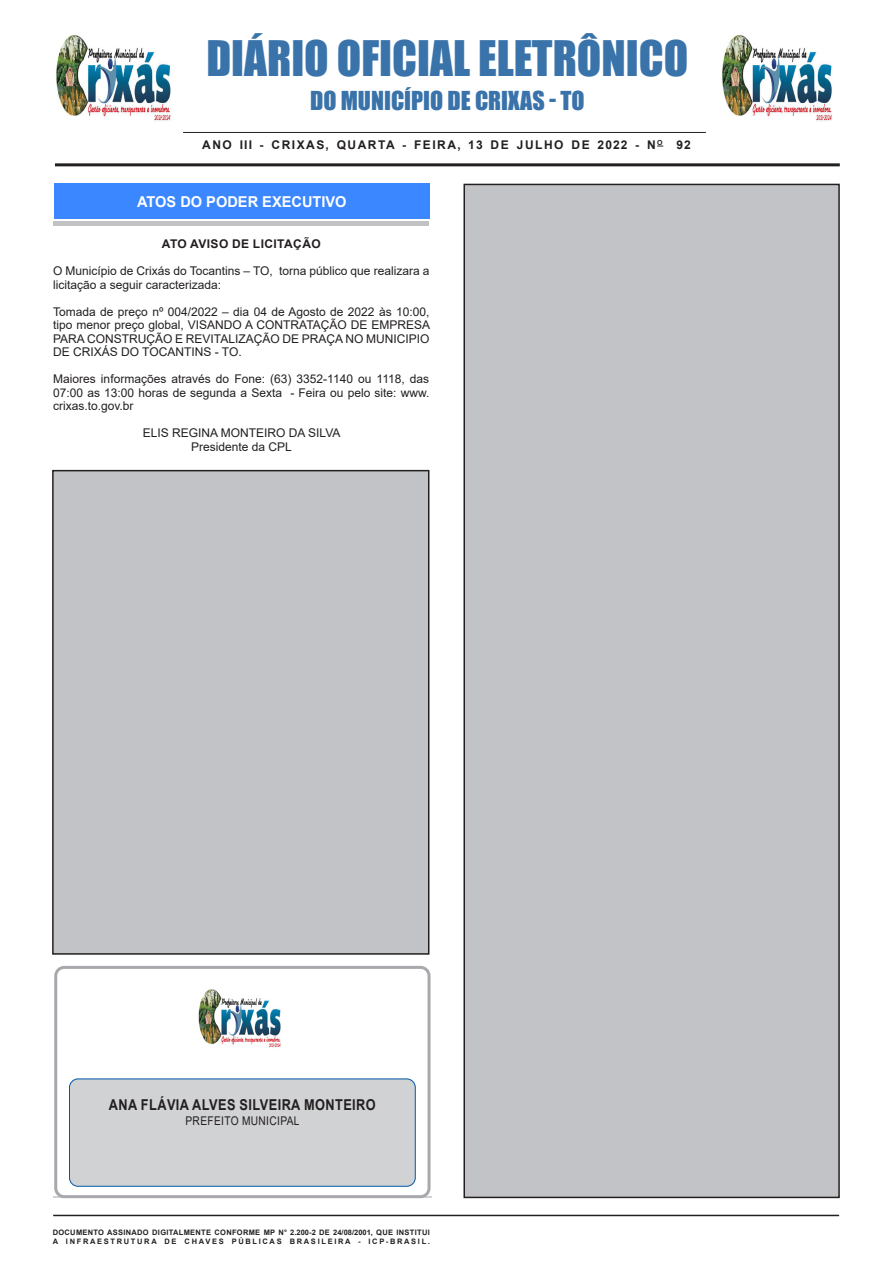
<style>
.page{position:relative;width:893px;height:1263px;background:#fff}
.page>*{position:absolute;margin:0;border:0;box-sizing:border-box;transform-origin:0 0}
.t1{font:45px "Impact";color:#3a73aa}
.t2{font:24px "Impact";color:#3a73aa}
.t3{font:700 15px "Arial";letter-spacing:.035em;color:#231f20;scale:.85 1}
.Chancela{font:700 15px "Arial";color:#fff}
.SEM_PARAGRAFO{font:12px/13.5px "Arial";color:#231f20;text-align:justify}
.TITULOS{font:700 12px "Arial";letter-spacing:.125em;color:#231f20}
.CARGO{font:12px "Arial";color:#231f20}
.TITULOS-2{font:700 12px "Arial";letter-spacing:.035em;color:#231f20}
.SEM_PARAGRAFO-2{font:12px "Arial";letter-spacing:.035em;color:#231f20;scale:.85 1}
.t4{font:700 7.5px "Arial";letter-spacing:.04em;color:#231f20}
.t5{font:700 7.5px "Arial";letter-spacing:.225em;color:#231f20}
</style>
<div class="page">
<hr style="left:53px;top:1215px;width:786px;height:1px;background:#231f20">
<hr style="left:55px;top:163px;width:785px;height:3px;background:#231f20">
<hr style="left:183px;top:132px;width:523px;height:1px;background:#231f20">
<hr style="left:53px;top:1197px;width:379px;height:1px;background:#d1d2d4">
<div style="left:54px;top:966px;width:377px;height:232px;border:3px solid #a8a9ad;border-radius:9px"></div>
<div style="left:70px;top:1079px;width:345px;height:107px;background:#d1d2d4;border-radius:9px"></div>
<div style="left:69px;top:1079px;width:346px;height:107px;border:1px solid #0057a8;border-radius:9px"></div>
<img style="left:198px;top:989px;width:83px;height:59px">
<img style="left:722px;top:35px;width:110px;height:87px">
<div style="left:464px;top:184px;width:375px;height:1013px;background:#c2c3c6"></div>
<div style="left:463px;top:184px;width:377px;height:1014px;border:2px solid #231f20"></div>
<img style="left:56px;top:35px;width:115px;height:87px">
<div style="left:53px;top:189px;width:375px;height:37px;background:#c1c2c4"></div>
<div style="left:53px;top:186px;width:375px;height:35px;background:#fff"></div>
<div style="left:54px;top:184px;width:375px;height:35px;background:#3a87ff"></div>
<div style="left:53px;top:471px;width:376px;height:483px;background:#c2c3c6"></div>
<div style="left:52px;top:470px;width:377px;height:485px;border:2px solid #231f20"></div>
<p class="t1" style="left:206px;top:23px;width:483px">DIÁRIO OFICIAL ELETRÔNICO</p>
<p class="t2" style="left:310px;top:82px;width:276px">DO MUNICÍPIO DE CRIXAS - TO</p>
<p class="TITULOS" style="left:202px;top:137px;width:490px">ANO III - CRIXAS, QUARTA - FEIRA, 13 DE JULHO DE 2022 - N<sup>O</sup> 92</p>
<p class="Chancela" style="left:137px;top:191px;width:211px">ATOS DO PODER EXECUTIVO</p>
<p class="TITULOS-2" style="left:162px;top:235px;width:160px">ATO AVISO DE LICITAÇÃO</p>
<p class="SEM_PARAGRAFO" style="left:53px;top:264px;width:378px">O Município de Crixás do Tocantins – TO, torna público que realizara a licitação a seguir caracterizada:</p>
<p class="SEM_PARAGRAFO" style="left:53px;top:305px;width:378px">Tomada de preço nº 004/2022 – dia 04 de Agosto de 2022 às 10:00, tipo menor preço global, VISANDO A CONTRATAÇÃO DE EMPRESA PARA CONSTRUÇÃO E REVITALIZAÇÃO DE PRAÇA NO MUNICIPIO DE CRIXÁS DO TOCANTINS - TO.</p>
<p class="SEM_PARAGRAFO" style="left:53px;top:372px;width:378px">Maiores informações através do Fone: (63) 3352-1140 ou 1118, das 07:00 as 13:00 horas de segunda a Sexta - Feira ou pelo site: www. crixas.to.gov.br</p>
<p class="CARGO" style="left:143px;top:425px;width:199px">ELIS REGINA MONTEIRO DA SILVA</p>
<p class="CARGO" style="left:191px;top:438px;width:102px">Presidente da CPL</p>
<p class="t3" style="left:109px;top:1094px;width:316px">ANA FLÁVIA ALVES SILVEIRA MONTEIRO</p>
<p class="SEM_PARAGRAFO-2" style="left:185px;top:1112px;width:136px">PREFEITO MUNICIPAL</p>
<p class="t4" style="left:53px;top:1227px;width:379px">DOCUMENTO ASSINADO DIGITALMENTE CONFORME MP N° 2.200-2 DE 24/08/2001, QUE INSTITUI</p>
<p class="t5" style="left:53px;top:1236px;width:379px">A INFRAESTRUTURA DE CHAVES PÚBLICAS BRASILEIRA - ICP-BRASIL.</p>
</div>
